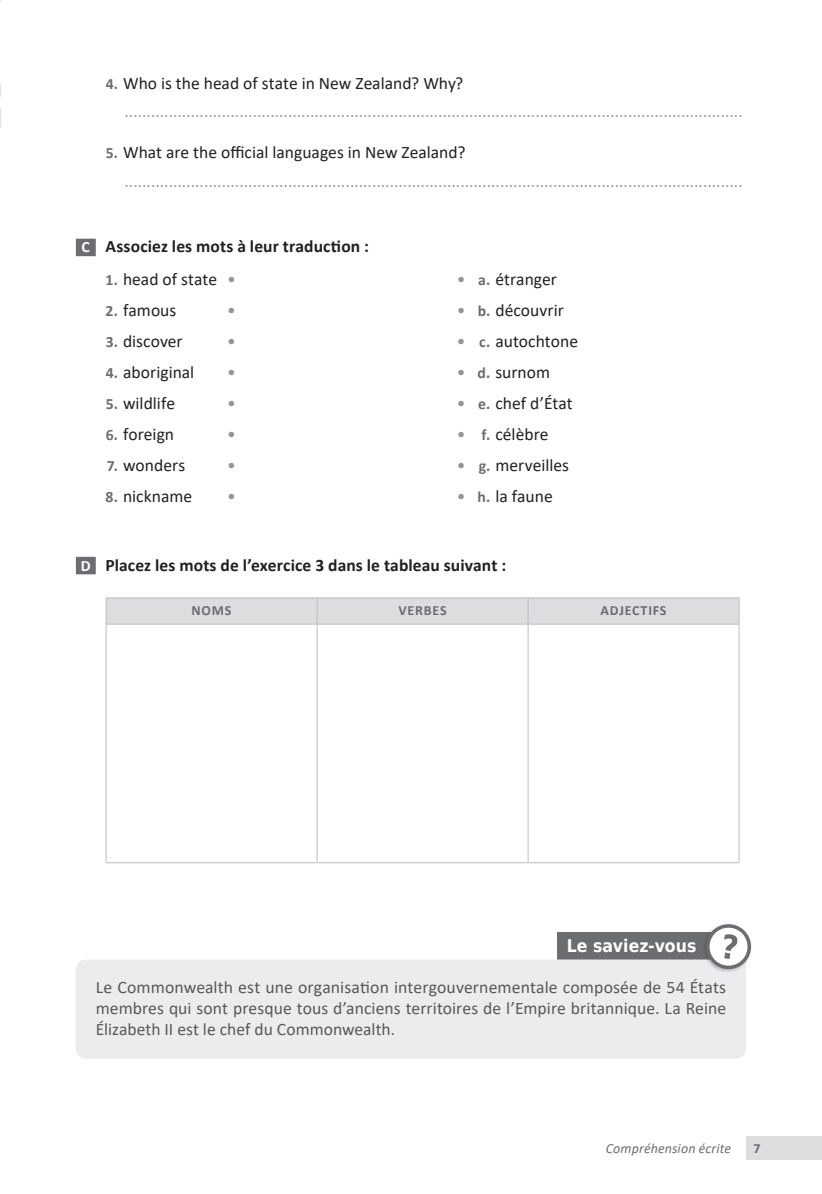
<style>
.page{position:relative;width:822px;height:1194px;background:#fff}
.page>*{position:absolute;margin:0;border:0;box-sizing:border-box;transform-origin:0 0}
.t1{font:17.5px/31px "Calibri";color:#939598}
.t2{font:17.5px/21px "Calibri";color:#57585a;text-align:justify}
.t3{font:17.5px/31px "Calibri";letter-spacing:.005em;color:#231f20}
.t4{font:700 17.5px "Calibri";letter-spacing:.005em;color:#231f20}
.t5{font:700 17.5px "DejaVu Sans Condensed";letter-spacing:.005em;color:#fff}
.t6{font:700 14px "Calibri";letter-spacing:.055em;color:#6c6d70}
.t7{font:italic 14px "Calibri";letter-spacing:.01em;color:#6c6d70}
.s1{font-weight:700;font-size:15.75px;color:#6c6d70}
.s2{color:#231f20}
.s3{font-size:15.75px;color:#fff}
</style>
<div class="page">
<div style="left:746px;top:1136px;width:75px;height:24px;background:#dcdddf"></div>
<div style="left:76px;top:239px;width:20px;height:17px;background:#6c6d70"></div>
<div style="left:76px;top:557px;width:20px;height:17px;background:#6c6d70"></div>
<div style="left:556px;top:932px;width:160px;height:27px;background:#6c6d70"></div>
<div style="left:76px;top:959px;width:670px;height:99px;background:#ececee"></div>
<hr style="left:106px;top:624px;width:1px;height:238px;background:#bcbdc0">
<hr style="left:316px;top:624px;width:1px;height:238px;background:#bcbdc0">
<hr style="left:527px;top:624px;width:1px;height:238px;background:#bcbdc0">
<hr style="left:738px;top:624px;width:1px;height:238px;background:#bcbdc0">
<hr style="left:106px;top:862px;width:211px;height:1px;background:#bcbdc0">
<hr style="left:317px;top:862px;width:211px;height:1px;background:#bcbdc0">
<hr style="left:528px;top:862px;width:211px;height:1px;background:#bcbdc0">
<hr style="left:106px;top:597px;width:211px;height:1px;background:#bcbdc0">
<hr style="left:317px;top:597px;width:211px;height:1px;background:#bcbdc0">
<hr style="left:528px;top:597px;width:211px;height:1px;background:#bcbdc0">
<div style="left:106px;top:598px;width:633px;height:25px;background:#dcdddf"></div>
<hr style="left:106px;top:623px;width:211px;height:1px;background:#bcbdc0">
<hr style="left:317px;top:623px;width:211px;height:1px;background:#bcbdc0">
<hr style="left:528px;top:623px;width:211px;height:1px;background:#bcbdc0">
<img style="left:701px;top:969px;width:45px;height:4px">
<svg style="left:700px;top:924px;width:52px;height:45px"></svg>
<svg style="left:0;top:0;width:2px;height:128px"></svg>
<p class="t1" style="left:124px;top:69px;width:619px;line-height:28.3px;text-indent:-19px"><span class="s1">4.</span> <span class="s2">Who is the head of state in New Zealand? Why? </span>............................................................................................................................................</p>
<p class="t1" style="left:124px;top:138px;width:619px;line-height:28.3px;text-indent:-19px"><span class="s1">5.</span> <span class="s2">What are the official languages in New Zealand? </span>............................................................................................................................................</p>
<p class="t4" style="left:81px;top:234px;width:289px"><span class="s3">C</span> Associez les mots à leur traduction :</p>
<p class="t3" style="left:106px;top:264px;width:113px"><span class="s1">1.</span> head of state</p>
<p class="t3" style="left:105px;top:295px;width:72px"><span class="s1">2.</span> famous</p>
<p class="t3" style="left:106px;top:325px;width:78px"><span class="s1">3.</span> discover</p>
<p class="t3" style="left:106px;top:356px;width:90px"><span class="s1">4.</span> aboriginal</p>
<p class="t3" style="left:106px;top:387px;width:71px"><span class="s1">5.</span> wildlife</p>
<p class="t3" style="left:106px;top:418px;width:70px"><span class="s1">6.</span> foreign</p>
<p class="t3" style="left:107px;top:449px;width:80px"><span class="s1">7.</span> wonders</p>
<p class="t3" style="left:106px;top:480px;width:88px"><span class="s1">8.</span> nickname</p>
<p class="t1" style="left:227px;top:264px;width:10px;text-align:justify">• • • • • • • •</p>
<p class="t1" style="left:457px;top:264px;width:10px;text-align:justify">• • • • • • • •</p>
<p class="t3" style="left:477px;top:264px;width:102px"><span class="s1">a.</span> étranger<br><span class="s1">b.</span> découvrir <span class="s1">c.</span> autochtone <span class="s1">d.</span> surnom<br><span class="s1">e.</span> chef d’État <span class="s1">f.</span> célèbre<br><span class="s1">g.</span> merveilles <span class="s1">h.</span> la faune</p>
<p class="t4" style="left:81px;top:552px;width:427px"><span class="s3">D</span> Placez les mots de l’exercice 3 dans le tableau suivant :</p>
<p class="t6" style="left:192px;top:601px;width:41px">NOMS</p>
<p class="t6" style="left:398px;top:601px;width:50px">VERBES</p>
<p class="t6" style="left:600px;top:601px;width:68px">ADJECTiFS</p>
<p class="t5" style="left:566px;top:931px;width:131px">Le saviez-vous</p>
<p class="t2" style="left:96px;top:975px;width:631px">Le Commonwealth est une organisation intergouvernementale composée de 54 États membres qui sont presque tous d’anciens territoires de l’Empire britannique. La Reine Élizabeth II est le chef du Commonwealth.</p>
<p class="t7" style="left:605px;top:1138px;width:127px">Compréhension écrite</p>
<p class="t6" style="left:753px;top:1138px;width:9px">7</p>
</div>
